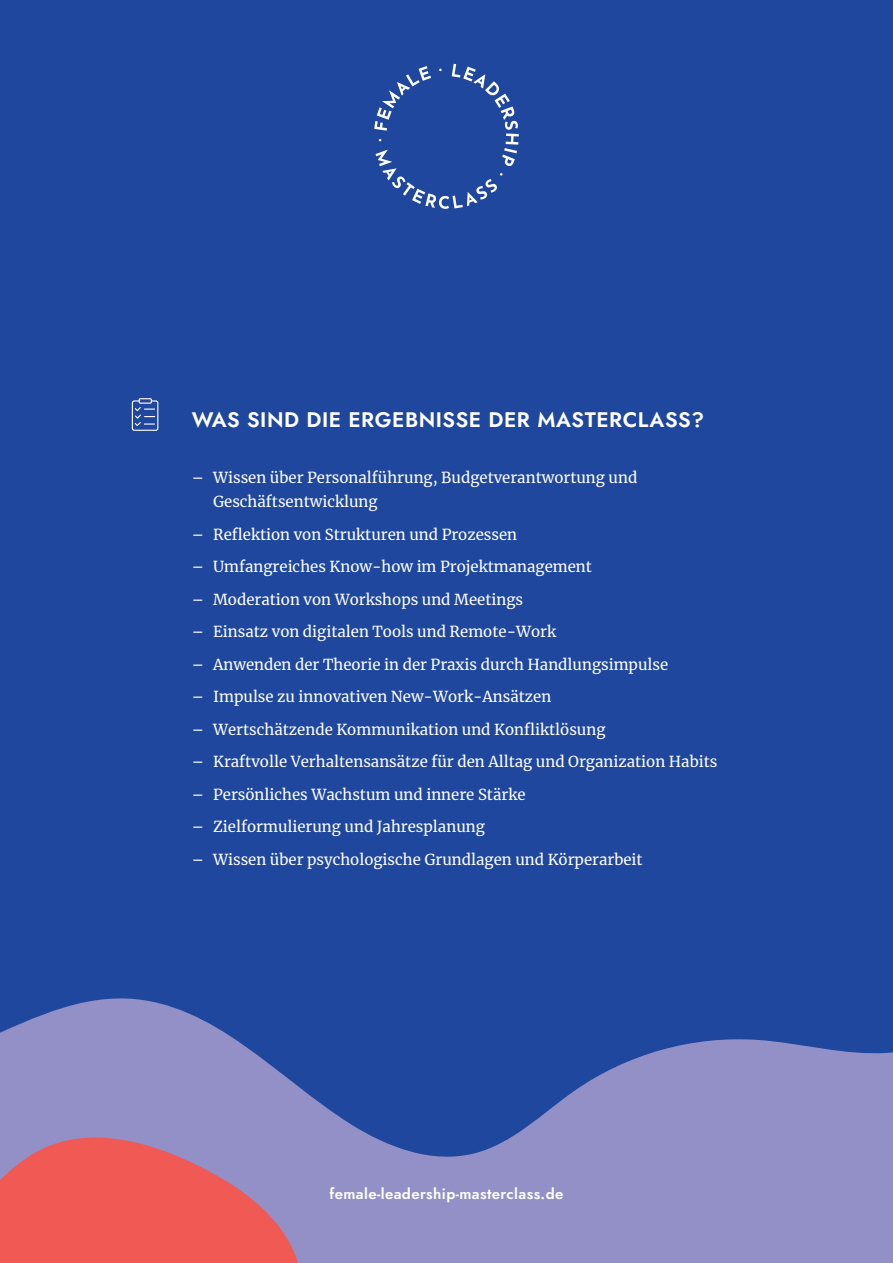
<style>
.page{position:relative;width:893px;height:1263px;background:#1f479d}
.page>*{position:absolute;margin:0;border:0;box-sizing:border-box;transform-origin:0 0}
.t1{font:600 21px "Jost";letter-spacing:.025em;color:#fff}
.t2{font:15px/24px "Merriweather";color:#fff}
.t3{font:600 15px "Jost";letter-spacing:.025em;color:#fff}
</style>
<div class="page">
<svg style="left:0;top:998px;width:893px;height:265px;fill:#9290c6"></svg>
<svg style="left:0;top:1125px;width:310px;height:138px;background:#d26a78"></svg>
<svg style="left:374px;top:64px;width:145px;height:145px"></svg>
<div style="left:132px;top:400px;width:26px;height:31px;border:1px solid #fff;border-radius:2px"></div>
<hr style="left:139px;top:399px;width:12px;height:4px;background:#264496">
<div style="left:139px;top:398px;width:13px;height:6px;border:1px solid #fff"></div>
<svg style="left:134px;top:407px;width:21px;height:19px"></svg>
<h1 class="t1" style="left:192px;top:405px;width:514px">WAS SIND DIE ERGEBNISSE DER MASTERCLASS?</h1>
<p class="t2" style="left:213px;top:465px;width:426px;text-indent:-21px">– Wissen über Personalführung, Budgetverantwortung und<br>Geschäftsentwicklung</p>
<p class="t2" style="left:192px;top:522px;width:327px">– Reflektion von Strukturen und Prozessen</p>
<p class="t2" style="left:192px;top:554px;width:402px">– Umfangreiches Know-how im Projektmanagement</p>
<p class="t2" style="left:192px;top:587px;width:333px">– Moderation von Workshops und Meetings</p>
<p class="t2" style="left:192px;top:619px;width:366px">– Einsatz von digitalen Tools und Remote-Work</p>
<p class="t2" style="left:192px;top:652px;width:478px">– Anwenden der Theorie in der Praxis durch Handlungsimpulse</p>
<p class="t2" style="left:192px;top:684px;width:361px">– Impulse zu innovativen New-Work-Ansätzen</p>
<p class="t2" style="left:192px;top:717px;width:415px">– Wertschätzende Kommunikation und Konfliktlösung</p>
<p class="t2" style="left:192px;top:749px;width:527px">– Kraftvolle Verhaltensansätze für den Alltag und Organization Habits</p>
<p class="t2" style="left:192px;top:782px;width:335px">– Persönliches Wachstum und innere Stärke</p>
<p class="t2" style="left:192px;top:814px;width:294px">– Zielformulierung und Jahresplanung</p>
<p class="t2" style="left:192px;top:847px;width:452px">– Wissen über psychologische Grundlagen und Körperarbeit</p>
<p class="t3" style="left:330px;top:1184px;width:235px">female-leadership-masterclass.de</p>
</div>
